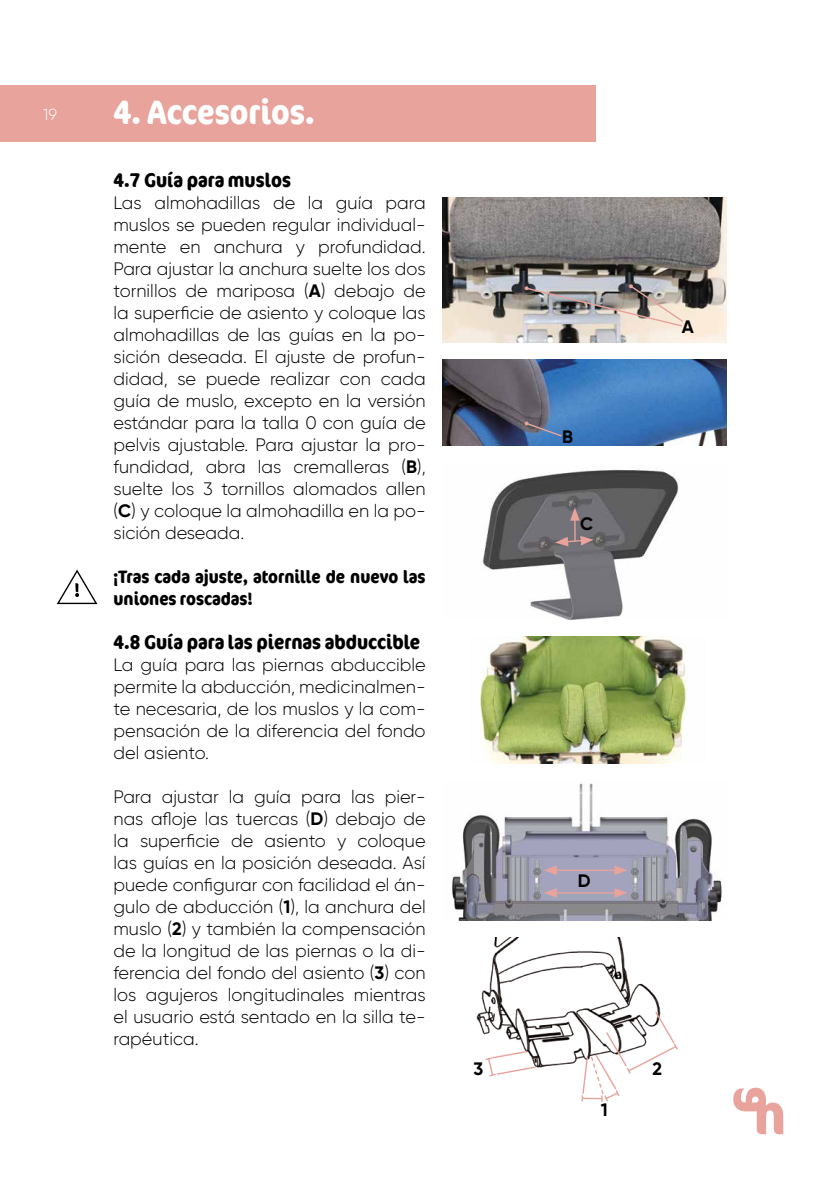
<style>
.page{position:relative;width:840px;height:1191px;background:#fff}
.page>*{position:absolute;margin:0;border:0;box-sizing:border-box;transform-origin:0 0}
.t1{font:700 condensed 34px "Cocon Offc Pro";color:#fff}
.t2{font:700 condensed 20px "Cocon Offc Pro";color:#000}
.t3{font:300 18px/22px "Gilroy";color:#000;text-align:justify}
.t4{font:700 condensed 18px/22px "Cocon Offc Pro";color:#000}
.t5{font:700 18px "Gilroy";color:#000}
.t6{font:300 16px "Gilroy";color:#fff}
.s1{font-weight:700}
</style>
<div class="page">
<div style="left:0;top:85px;width:595px;height:57px;background:#e7a39c"></div>
<svg style="left:733px;top:1087px;width:49px;height:47px"></svg>
<img style="left:442px;top:197px;width:284px;height:145px">
<img style="left:480px;top:636px;width:207px;height:127px">
<svg style="left:57px;top:569px;width:40px;height:35px"></svg>
<img style="left:524px;top:284px;width:160px;height:44px">
<img style="left:442px;top:359px;width:284px;height:87px">
<svg style="left:524px;top:421px;width:39px;height:17px"></svg>
<img style="left:476px;top:937px;width:185px;height:131px">
<svg style="left:483px;top:1050px;width:53px;height:27px"></svg>
<svg style="left:581px;top:1010px;width:97px;height:92px"></svg>
<img style="left:482px;top:469px;width:198px;height:150px">
<svg style="left:554px;top:507px;width:39px;height:39px;background:#83787c"></svg>
<img style="left:452px;top:783px;width:270px;height:137px">
<hr style="left:553px;top:869px;width:64px;height:2px;background:#e7a39c">
<svg style="left:614px;top:865px;width:13px;height:10px"></svg>
<svg style="left:543px;top:865px;width:13px;height:10px"></svg>
<hr style="left:553px;top:892px;width:64px;height:1px;background:#e7a39c">
<svg style="left:614px;top:888px;width:13px;height:9px"></svg>
<svg style="left:543px;top:888px;width:13px;height:9px"></svg>
<p class="t6" style="left:43px;top:104px;width:15px">19</p>
<h1 class="t1" style="left:113px;top:88px;width:203px">4. Accesorios.</h1>
<p class="t2" style="left:113px;top:165px;width:179px">4.7 Guía para muslos</p>
<p class="t3" style="left:113px;top:191px;width:313px">Las almohadillas de la guía para muslos se pueden regular individual&shy;mente en anchura y profundidad.<br>Para ajustar la anchura suelte los dos tornillos de mariposa (<span class="s1">A</span>) debajo de la superficie de asiento y coloque las almohadillas de las guías en la po&shy;sición deseada. El ajuste de profun&shy;didad, se puede realizar con cada guía de muslo, excepto en la versión estándar para la talla 0 con guía de pelvis ajustable. Para ajustar la pro&shy;fundidad, abra las cremalleras (<span class="s1">B</span>), suelte los 3 tornillos alomados allen (<span class="s1">C</span>) y coloque la almohadilla en la po&shy;sición deseada.</p>
<p class="t4" style="left:113px;top:564px;width:313px">¡Tras cada ajuste, atornille de nuevo las uniones roscadas!</p>
<p class="t2" style="left:113px;top:627px;width:308px">4.8 Guía para las piernas abduccible</p>
<p class="t3" style="left:113px;top:653px;width:313px">La guía para las piernas abduccible permite la abducción, medicinalmen&shy;te necesaria, de los muslos y la com&shy;pensación de la diferencia del fondo del asiento.</p>
<p class="t3" style="left:113px;top:785px;width:313px">Para ajustar la guía para las pier&shy;nas afloje las tuercas (<span class="s1">D</span>) debajo de la superficie de asiento y coloque las guías en la posición deseada. Así puede configurar con facilidad el án&shy;gulo de abducción (<span class="s1">1</span>), la anchura del muslo (<span class="s1">2</span>) y también la compensación de la longitud de las piernas o la di&shy;ferencia del fondo del asiento (<span class="s1">3</span>) con los agujeros longitudinales mientras el usuario está sentado en la silla te&shy;rapéutica.</p>
<p class="t5" style="left:473px;top:1057px;width:11px">3</p>
<p class="t5" style="left:562px;top:425px;width:12px">B</p>
<p class="t5" style="left:580px;top:512px;width:15px">C</p>
<p class="t5" style="left:681px;top:315px;width:14px">A</p>
<p class="t5" style="left:577px;top:869px;width:14px">D</p>
<p class="t5" style="left:600px;top:1098px;width:8px">1</p>
<p class="t5" style="left:652px;top:1057px;width:11px">2</p>
</div>
